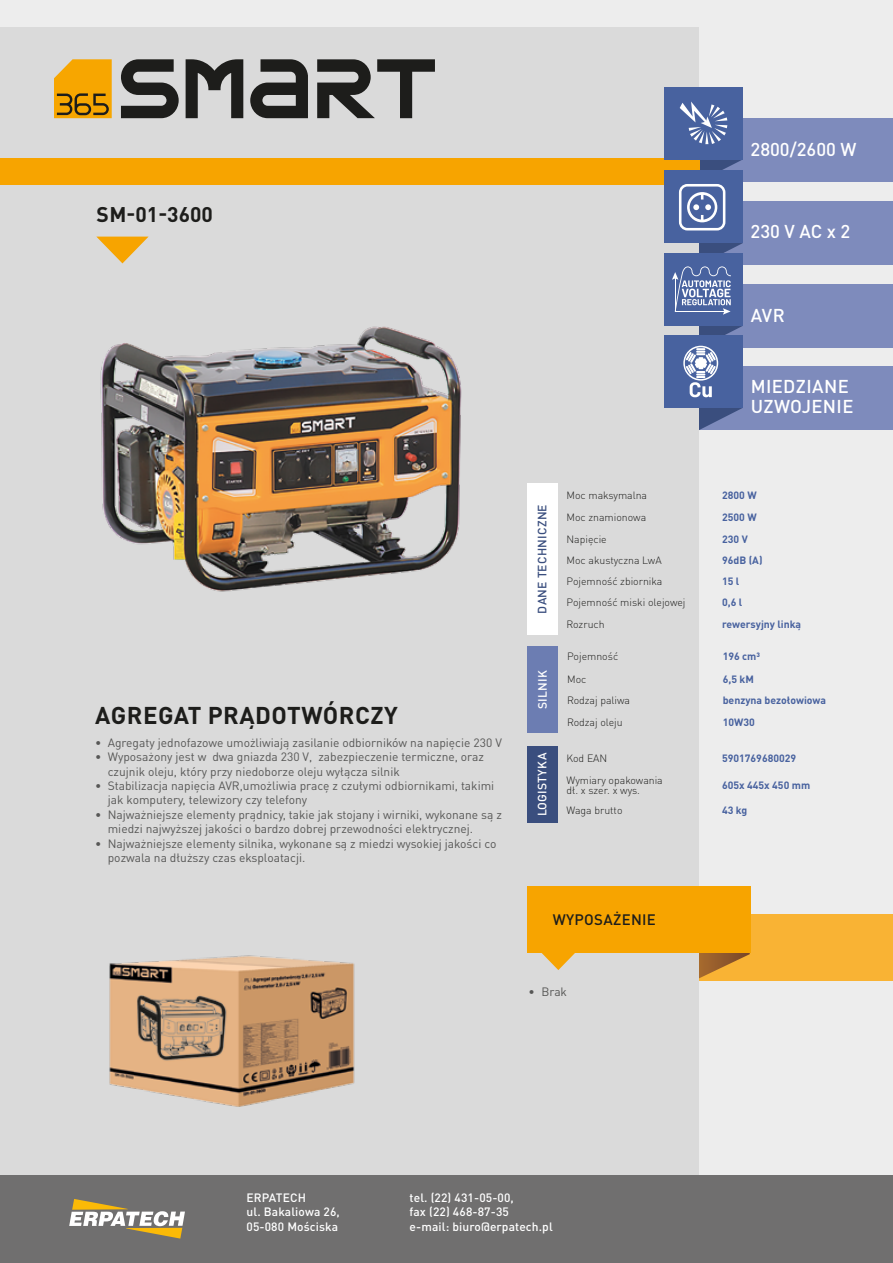
<style>
.page{position:relative;width:893px;height:1263px;background:#fff}
.page>*{position:absolute;margin:0;border:0;box-sizing:border-box;transform-origin:0 0}
.t1{font:700 24px "DIN Pro";letter-spacing:.02em;color:#1d1d1b}
.t2{font:700 21px "DIN Pro";color:#1d1d1b}
.t3{font:500 18.45px/19.5px "DIN Pro";letter-spacing:.02em;color:#fff}
.t4{font:500 18.45px "DIN Pro";color:#fff}
.t5{font:500 15px "DIN Pro";letter-spacing:.02em;color:#1d1d1b}
.t6{font:12px/14.4px "DIN Pro";color:#575756}
.t7{font:500 12px/14.4px "DIN Pro";letter-spacing:.01em;color:#fff}
.t8{font:12px/14.4px "DIN Pro";color:#575756}
.t9{font:500 12px "DIN Pro";letter-spacing:.02em;color:#3a4e7e}
.t10{font:300 10.5px/10.5px "DIN Pro";color:#1d1d1b}
.t11{font:700 10.5px "DIN Pro";color:#48629f}
.s1{font-style:inherit}
</style>
<div class="page">
<div style="left:0;top:0;width:893px;height:1253px;background:#ededed"></div>
<div style="left:683px;top:914px;width:210px;height:67px;background:#f9b334"></div>
<svg style="left:699px;top:953px;width:51px;height:26px"></svg>
<div style="left:603px;top:201px;width:290px;height:64px;background:#7e8bbc"></div>
<div style="left:603px;top:284px;width:290px;height:64px;background:#7e8bbc"></div>
<div style="left:603px;top:118px;width:290px;height:63px;background:#7e8bbc"></div>
<div style="left:603px;top:366px;width:290px;height:64px;background:#7e8bbc"></div>
<div style="left:0;top:28px;width:699px;height:1235px;background:#dadada"></div>
<div style="left:0;top:158px;width:699px;height:27px;background:#f7a400"></div>
<div style="left:0;top:1176px;width:893px;height:87px;background:#706f6f"></div>
<div style="left:527px;top:483px;width:30px;height:152px;background:#fff"></div>
<img style="left:100px;top:263px;width:362px;height:329px">
<img style="left:109px;top:955px;width:246px;height:152px">
<div style="left:527px;top:746px;width:31px;height:77px;background:#3a4e7e"></div>
<svg style="left:97px;top:237px;width:51px;height:26px"></svg>
<svg style="left:69px;top:1199px;width:116px;height:39px"></svg>
<div style="left:527px;top:646px;width:31px;height:87px;background:#6c7db2"></div>
<svg style="left:664px;top:87px;width:79px;height:343px"></svg>
<div style="left:527px;top:886px;width:223px;height:67px;background:#f7a400"></div>
<svg style="left:541px;top:953px;width:34px;height:17px"></svg>
<svg style="left:54px;top:59px;width:58px;height:59px"></svg>
<svg style="left:121px;top:59px;width:58px;height:59px"></svg>
<svg style="left:186px;top:59px;width:57px;height:59px"></svg>
<svg style="left:250px;top:59px;width:58px;height:59px"></svg>
<svg style="left:317px;top:59px;width:118px;height:59px"></svg>
<h2 class="t2" style="left:97px;top:197px;width:118px">SM-01-3600</h2>
<h3 class="t4" style="left:750px;top:134px;width:107px">2800/2600 W</h3>
<h3 class="t3" style="left:750px;top:220px;width:101px">230 V AC x 2</h3>
<h3 class="t3" style="left:751px;top:303px;width:35px">AVR</h3>
<h3 class="t3" style="left:751px;top:375px;width:104px">MIEDZIANE<br>UZWOJENIE</h3>
<h1 class="t1" style="left:95px;top:695px;width:304px">AGREGAT PRĄDOTWÓRCZY</h1>
<p class="t6" style="left:95px;top:735px;width:408px">• Agregaty jednofazowe umożliwiają zasilanie odbiorników na napięcie 230 V</p>
<p class="t6" style="left:108px;top:749px;width:378px;text-indent:-13px">• Wyposażony jest w dwa gniazda 230 V, zabezpieczenie termiczne, oraz czujnik oleju, który przy niedoborze oleju wyłącza silnik</p>
<p class="t6" style="left:108px;top:778px;width:388px;text-indent:-13px">• Stabilizacja napięcia AVR,umożliwia pracę z czułymi odbiornikami, takimi jak komputery, telewizory czy telefony</p>
<p class="t6" style="left:108px;top:807px;width:396px;text-indent:-13px">• Najważniejsze elementy prądnicy, takie jak <span class="s1">stojany i wirniki</span>, wykonane są z miedzi najwyższej jakości o bardzo dobrej przewodności elektrycznej.</p>
<p class="t8" style="left:108px;top:835px;width:390px;text-indent:-13px">• Najważniejsze elementy silnika, wykonane są z miedzi wysokiej jakości co pozwala na dłuższy czas eksploatacji.</p>
<p class="t9" style="left:532px;top:614px;width:111px;rotate:-90deg">DANE TECHNICZNE</p>
<p class="t7" style="left:534px;top:709px;width:40px;rotate:-90deg">SILNIK</p>
<p class="t10" style="left:566px;top:489px;width:82px">Moc maksymalna</p>
<p class="t11" style="left:722px;top:486px;width:36px">2800 W</p>
<p class="t10" style="left:566px;top:511px;width:81px">Moc znamionowa</p>
<p class="t11" style="left:722px;top:509px;width:36px">2500 W</p>
<p class="t10" style="left:566px;top:533px;width:42px">Napięcie</p>
<p class="t11" style="left:722px;top:530px;width:27px">230 V</p>
<p class="t10" style="left:566px;top:554px;width:97px">Moc akustyczna LwA</p>
<p class="t11" style="left:722px;top:551px;width:42px">96dB (A)</p>
<p class="t10" style="left:566px;top:575px;width:97px">Pojemność zbiornika</p>
<p class="t11" style="left:722px;top:572px;width:19px">15 l</p>
<p class="t10" style="left:566px;top:596px;width:120px">Pojemność miski olejowej</p>
<p class="t11" style="left:722px;top:594px;width:22px">0,6 l</p>
<p class="t10" style="left:566px;top:618px;width:40px">Rozruch</p>
<p class="t11" style="left:722px;top:615px;width:81px">rewersyjny linką</p>
<p class="t10" style="left:567px;top:650px;width:53px">Pojemność</p>
<p class="t11" style="left:723px;top:647px;width:39px">196 cm³</p>
<p class="t10" style="left:567px;top:673px;width:21px">Moc</p>
<p class="t11" style="left:723px;top:670px;width:33px">6,5 kM</p>
<p class="t10" style="left:567px;top:694px;width:64px">Rodzaj paliwa</p>
<p class="t11" style="left:723px;top:692px;width:105px">benzyna bezołowiowa</p>
<p class="t10" style="left:567px;top:716px;width:57px">Rodzaj oleju</p>
<p class="t11" style="left:723px;top:713px;width:34px">10W30</p>
<p class="t7" style="left:534px;top:816px;width:65px;rotate:-90deg">LOGISTYKA</p>
<p class="t10" style="left:566px;top:752px;width:42px">Kod EAN</p>
<p class="t11" style="left:722px;top:749px;width:76px">5901769680029</p>
<p class="t10" style="left:566px;top:773px;width:98px">Wymiary opakowania dł. x szer. x wys.</p>
<p class="t11" style="left:722px;top:776px;width:90px">605x 445x 450 mm</p>
<p class="t10" style="left:566px;top:804px;width:58px">Waga brutto</p>
<p class="t11" style="left:722px;top:802px;width:27px">43 kg</p>
<p class="t5" style="left:553px;top:908px;width:105px">WYPOSAŻENIE</p>
<p class="t6" style="left:529px;top:984px;width:40px">• Brak</p>
<p class="t7" style="left:247px;top:1189px;width:95px">ERPATECH<br>ul. Bakaliowa 26,<br>05-080 Mościska</p>
<p class="t7" style="left:410px;top:1189px;width:145px">tel. (22) 431-05-00,<br>fax (22) 468-87-35<br>e-mail: biuro@erpatech.pl</p>
</div>
